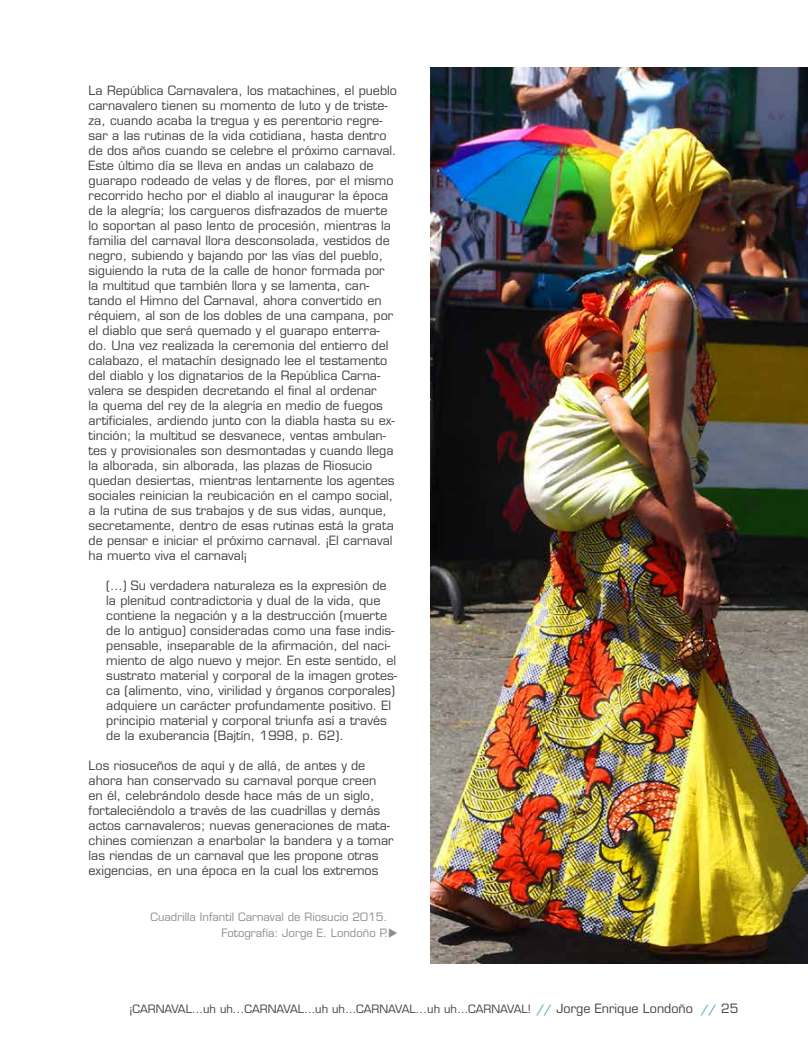
<style>
.page{position:relative;width:808px;height:1056px;background:#fff}
.page>*{position:absolute;margin:0;border:0;box-sizing:border-box;transform-origin:0 0}
.t1{font:12.5px/15px "Eurostile";color:#414042}
.t2{font:11.25px "Eurostile";color:#414042}
.t3{font:11.25px/16.2px "Eurostile";color:#8b8e90}
.s1{font-weight:700;font-size:12.5px;color:#48acb8}
.s2{font-size:12.5px}
</style>
<div class="page">
<img style="left:431px;top:67px;width:377px;height:897px">
<p class="t1" style="left:89px;top:83px;width:310px">La República Carnavalera, los matachines, el pueblo carnavalero tienen su momento de luto y de triste&shy;za, cuando acaba la tregua y es perentorio regre&shy;sar a las rutinas de la vida cotidiana, hasta dentro de dos años cuando se celebre el próximo carnaval.<br>Este último día se lleva en andas un calabazo de guarapo rodeado de velas y de flores, por el mismo recorrido hecho por el diablo al inaugurar la época de la alegría; los cargueros disfrazados de muerte lo soportan al paso lento de procesión, mientras la familia del carnaval llora desconsolada, vestidos de negro, subiendo y bajando por las vías del pueblo, siguiendo la ruta de la calle de honor formada por la multitud que también llora y se lamenta, can&shy;tando el Himno del Carnaval, ahora convertido en réquiem, al son de los dobles de una campana, por el diablo que será quemado y el guarapo enterra&shy;do. Una vez realizada la ceremonia del entierro del calabazo, el matachín designado lee el testamento del diablo y los dignatarios de la República Carna&shy;valera se despiden decretando el final al ordenar<br>la quema del rey de la alegría en medio de fuegos artificiales, ardiendo junto con la diabla hasta su ex&shy;tinción; la multitud se desvanece, ventas ambulan&shy;tes y provisionales son desmontadas y cuando llega la alborada, sin alborada, las plazas de Riosucio quedan desiertas, mientras lentamente los agentes sociales reinician la reubicación en el campo social, a la rutina de sus trabajos y de sus vidas, aunque, secretamente, dentro de esas rutinas está la grata de pensar e iniciar el próximo carnaval. ¡El carnaval ha muerto viva el carnaval¡</p>
<p class="t1" style="left:106px;top:578px;width:292px">(…) Su verdadera naturaleza es la expresión de la plenitud contradictoria y dual de la vida, que contiene la negación y a la destrucción (muerte de lo antiguo) consideradas como una fase indis&shy;pensable, inseparable de la afirmación, del naci&shy;miento de algo nuevo y mejor. En este sentido, el sustrato material y corporal de la imagen grotes&shy;ca (alimento, vino, virilidad y órganos corporales) adquiere un carácter profundamente positivo. El principio material y corporal triunfa así a través de la exuberancia (Bajtín, 1998, p. 62).</p>
<p class="t1" style="left:89px;top:758px;width:307px">Los riosuceños de aquí y de allá, de antes y de ahora han conservado su carnaval porque creen en él, celebrándolo desde hace más de un siglo, fortaleciéndolo a través de las cuadrillas y demás actos carnavaleros; nuevas generaciones de mata&shy;chines comienzan a enarbolar la bandera y a tomar las riendas de un carnaval que les propone otras exigencias, en una época en la cual los extremos</p>
<p class="t3" style="left:221px;top:909px;width:178px;text-indent:-71px">Cuadrilla Infantil Carnaval de Riosucio 2015.<br>Fotografía: Jorge E. Londoño P.◆</p>
<p class="t2" style="left:130px;top:1002px;width:610px">¡CARNAVAL…uh uh...CARNAVAL…uh uh…CARNAVAL...uh uh…CARNAVAL! <span class="s1">//</span> <span class="s2">Jorge Enrique Londoño</span> <span class="s1">//</span> <span class="s2">25</span></p>
</div>
